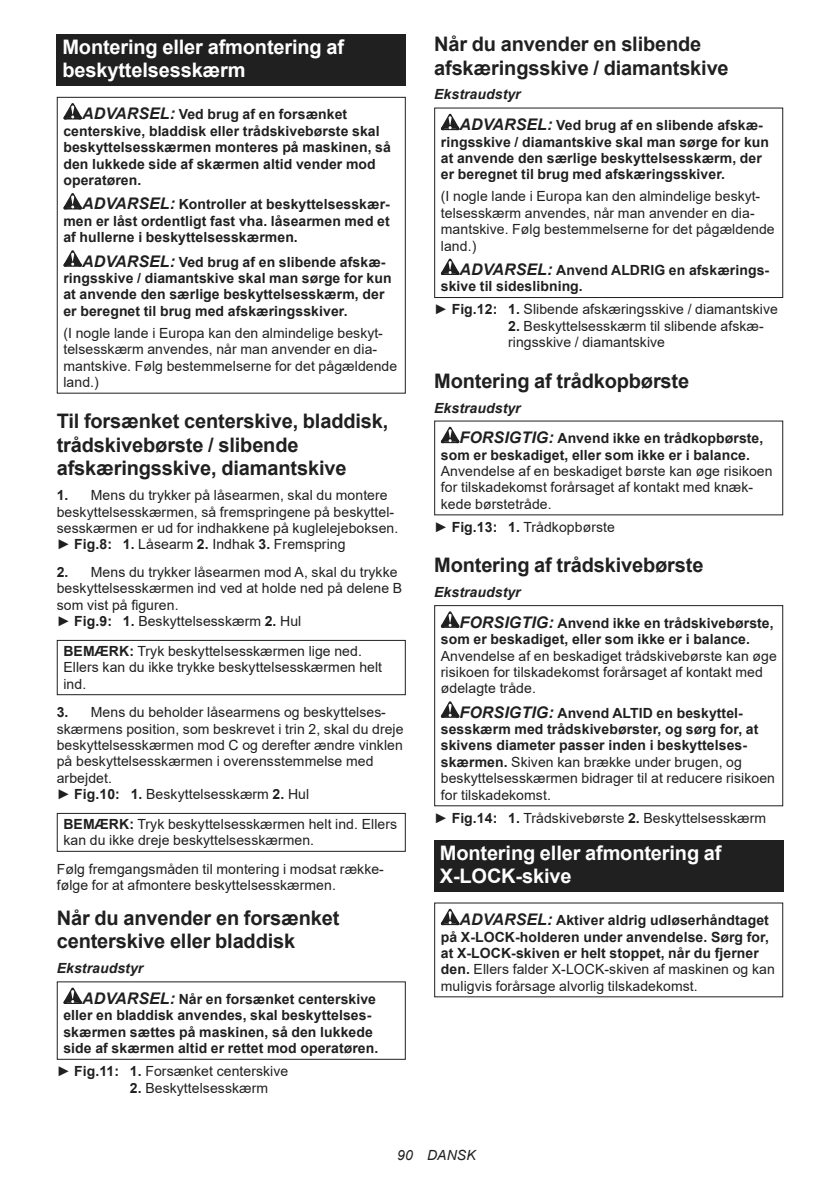
<style>
.page{position:relative;width:840px;height:1191px;background:#fff}
.page>*{position:absolute;margin:0;border:0;box-sizing:border-box;transform-origin:0 0}
.t1{font:700 20px/23.4px "Arial";letter-spacing:-.01em;color:#202020}
.t2{font:700 20px/23.4px "Arial";letter-spacing:-.01em;color:#fff}
.t3{font:14px/16.4px "Arial";letter-spacing:.005em;color:#202020}
.t4{font:700 14px/16.4px "Arial";letter-spacing:.005em;color:#202020}
.t5{font:italic 14px "Arial";letter-spacing:.005em;color:#202020}
.s1{font-style:italic;font-size:16px}
.s2{font-weight:700}
.s3{font-style:italic}
.s4{font-weight:400}
</style>
<div class="page">
<div style="left:57px;top:34px;width:348px;height:52px;background:#202020"></div>
<svg style="left:63px;top:103px;width:19px;height:16px"></svg>
<svg style="left:63px;top:193px;width:19px;height:16px"></svg>
<svg style="left:63px;top:250px;width:19px;height:17px"></svg>
<div style="left:57px;top:97px;width:348px;height:297px;border:1px solid #202020"></div>
<div style="left:57px;top:640px;width:348px;height:55px;border:1px solid #202020"></div>
<div style="left:57px;top:813px;width:348px;height:39px;border:1px solid #202020"></div>
<svg style="left:63px;top:987px;width:19px;height:17px"></svg>
<svg style="left:440px;top:114px;width:19px;height:16px"></svg>
<svg style="left:440px;top:258px;width:19px;height:17px"></svg>
<div style="left:434px;top:108px;width:348px;height:190px;border:1px solid #202020"></div>
<svg style="left:440px;top:427px;width:19px;height:16px"></svg>
<svg style="left:440px;top:611px;width:19px;height:16px"></svg>
<svg style="left:440px;top:701px;width:19px;height:16px"></svg>
<div style="left:434px;top:605px;width:348px;height:201px;border:1px solid #202020"></div>
<div style="left:434px;top:839px;width:348px;height:52px;background:#202020"></div>
<svg style="left:440px;top:908px;width:19px;height:17px"></svg>
<h1 class="t2" style="left:62px;top:37px;width:283px">Montering eller afmontering af beskyttelsesskærm</h1>
<p class="t4" style="left:63px;top:107px;width:329px;text-indent:19px"><span class="s1">ADVARSEL:</span> Ved brug af en forsænket centerskive, bladdisk eller trådskivebørste skal beskyttelsesskærmen monteres på maskinen, så den lukkede side af skærmen altid vender mod operatøren.</p>
<p class="t4" style="left:63px;top:197px;width:328px;text-align:justify;text-indent:19px"><span class="s1">ADVARSEL:</span> Kontroller at beskyttelsesskær&shy;men er låst ordentligt fast vha. låsearmen med et af hullerne i beskyttelsesskærmen.</p>
<p class="t4" style="left:63px;top:255px;width:329px;text-indent:19px"><span class="s1">ADVARSEL:</span> Ved brug af en slibende afskæ&shy;ringsskive / diamantskive skal man sørge for kun at anvende den særlige beskyttelsesskærm, der er beregnet til brug med afskæringsskiver.</p>
<p class="t3" style="left:63px;top:325px;width:335px">(I nogle lande i Europa kan den almindelige beskyt&shy;telsesskærm anvendes, når man anvender en dia&shy;mantskive. Følg bestemmelserne for det pågældende land.)</p>
<h1 class="t1" style="left:57px;top:411px;width:333px">Til forsænket centerskive, bladdisk, trådskivebørste / slibende afskæringsskive, diamantskive</h1>
<p class="t3" style="left:57px;top:487px;width:343px"><span class="s2">1.</span> Mens du trykker på låsearmen, skal du montere beskyttelsesskærmen, så fremspringene på beskyttel&shy;sesskærmen er ud for indhakkene på kuglelejeboksen. ► <span class="s2">Fig.8: 1.</span> Låsearm <span class="s2">2.</span> Indhak <span class="s2">3.</span> Fremspring</p>
<p class="t3" style="left:57px;top:564px;width:347px"><span class="s2">2.</span> Mens du trykker låsearmen mod A, skal du trykke beskyttelsesskærmen ind ved at holde ned på delene B som vist på figuren.<br>► <span class="s2">Fig.9: 1.</span> Beskyttelsesskærm <span class="s2">2.</span> Hul</p>
<p class="t3" style="left:63px;top:642px;width:320px"><span class="s2">BEMÆRK:</span> Tryk beskyttelsesskærmen lige ned.<br>Ellers kan du ikke trykke beskyttelsesskærmen helt ind.</p>
<p class="t3" style="left:57px;top:704px;width:348px"><span class="s2">3.</span> Mens du beholder låsearmens og beskyttelses&shy;skærmens position, som beskrevet i trin 2, skal du dreje beskyttelsesskærmen mod C og derefter ændre vinklen på beskyttelsesskærmen i overensstemmelse med arbejdet.<br>► <span class="s2">Fig.10: 1.</span> Beskyttelsesskærm <span class="s2">2.</span> Hul</p>
<p class="t3" style="left:63px;top:815px;width:335px"><span class="s2">BEMÆRK:</span> Tryk beskyttelsesskærmen helt ind. Ellers kan du ikke dreje beskyttelsesskærmen.</p>
<p class="t3" style="left:57px;top:860px;width:328px">Følg fremgangsmåden til montering i modsat række&shy;følge for at afmontere beskyttelsesskærmen.</p>
<h1 class="t1" style="left:57px;top:908px;width:284px">Når du anvender en forsænket centerskive eller bladdisk</h1>
<p class="t4" style="left:82px;top:954px;width:295px;line-height:30.6px;text-indent:-25px"><span class="s3">Ekstraudstyr<br></span><span class="s1">ADVARSEL:</span> Når en forsænket centerskive</p>
<p class="t4" style="left:63px;top:1008px;width:316px">eller en bladdisk anvendes, skal beskyttelses&shy;skærmen sættes på maskinen, så den lukkede side af skærmen altid er rettet mod operatøren.</p>
<p class="t3" style="left:57px;top:1063px;width:233px">► <span class="s2">Fig.11: 1.</span> Forsænket centerskive</p>
<p class="t3" style="left:130px;top:1079px;width:140px"><span class="s2">2.</span> Beskyttelsesskærm</p>
<h1 class="t1" style="left:434px;top:34px;width:296px">Når du anvender en slibende afskæringsskive / diamantskive</h1>
<p class="t4" style="left:459px;top:80px;width:305px;line-height:30.6px;text-indent:-25px"><span class="s3">Ekstraudstyr<br></span><span class="s1">ADVARSEL:</span> Ved brug af en slibende afskæ-</p>
<p class="t4" style="left:440px;top:135px;width:329px">ringsskive / diamantskive skal man sørge for kun at anvende den særlige beskyttelsesskærm, der er beregnet til brug med afskæringsskiver.</p>
<p class="t3" style="left:440px;top:188px;width:335px">(I nogle lande i Europa kan den almindelige beskyt&shy;telsesskærm anvendes, når man anvender en dia&shy;mantskive. Følg bestemmelserne for det pågældende land.)</p>
<p class="t4" style="left:440px;top:263px;width:330px;text-indent:19px"><span class="s1">ADVARSEL:</span> Anvend ALDRIG en afskærings&shy;skive til sideslibning.</p>
<p class="t3" style="left:434px;top:301px;width:345px">► <span class="s2">Fig.12: 1.</span> Slibende afskæringsskive / diamantskive</p>
<p class="t3" style="left:508px;top:317px;width:257px"><span class="s2">2.</span> Beskyttelsesskærm til slibende afskæ&shy;ringsskive / diamantskive</p>
<h1 class="t1" style="left:434px;top:370px;width:256px">Montering af trådkopbørste</h1>
<p class="t4" style="left:459px;top:393px;width:305px;line-height:30.6px;text-indent:-25px"><span class="s3">Ekstraudstyr<br></span><span class="s1">FORSIGTIG:</span> Anvend ikke en trådkopbørste,</p>
<p class="t4" style="left:440px;top:447px;width:310px">som er beskadiget, eller som ikke er i balance.</p>
<p class="t3" style="left:440px;top:463px;width:333px">Anvendelse af en beskadiget børste kan øge risikoen for tilskadekomst forårsaget af kontakt med knæk&shy;kede børstetråde.</p>
<p class="t3" style="left:434px;top:518px;width:182px">► <span class="s2">Fig.13: 1.</span> Trådkopbørste</p>
<h1 class="t1" style="left:434px;top:555px;width:270px">Montering af trådskivebørste</h1>
<p class="t4" style="left:459px;top:578px;width:315px;line-height:30.6px;text-indent:-25px"><span class="s3">Ekstraudstyr<br></span><span class="s1">FORSIGTIG:</span> Anvend ikke en trådskivebørste,</p>
<p class="t4" style="left:440px;top:632px;width:310px">som er beskadiget, eller som ikke er i balance.</p>
<p class="t3" style="left:440px;top:647px;width:337px">Anvendelse af en beskadiget trådskivebørste kan øge risikoen for tilskadekomst forårsaget af kontakt med ødelagte tråde.</p>
<p class="t4" style="left:440px;top:705px;width:335px;text-indent:19px"><span class="s1">FORSIGTIG:</span> Anvend ALTID en beskyttel&shy;sesskærm med trådskivebørster, og sørg for, at skivens diameter passer inden i beskyttelses&shy;skærmen. <span class="s4">Skiven kan brække under brugen, og beskyttelsesskærmen bidrager til at reducere risikoen for tilskadekomst.</span></p>
<p class="t3" style="left:434px;top:809px;width:333px">► <span class="s2">Fig.14: 1.</span> Trådskivebørste <span class="s2">2.</span> Beskyttelsesskærm</p>
<h1 class="t2" style="left:439px;top:842px;width:283px">Montering eller afmontering af<br>X-LOCK-skive</h1>
<p class="t4" style="left:440px;top:913px;width:335px;text-indent:19px"><span class="s1">ADVARSEL:</span> Aktiver aldrig udløserhåndtaget på X-LOCK-holderen under anvendelse. Sørg for, at X-LOCK-skiven er helt stoppet, når du fjerner den. <span class="s4">Ellers falder X-LOCK-skiven af maskinen og kan muligvis forårsage alvorlig tilskadekomst.</span></p>
<p class="t5" style="left:397px;top:1150px;width:80px">90 DANSK</p>
</div>
